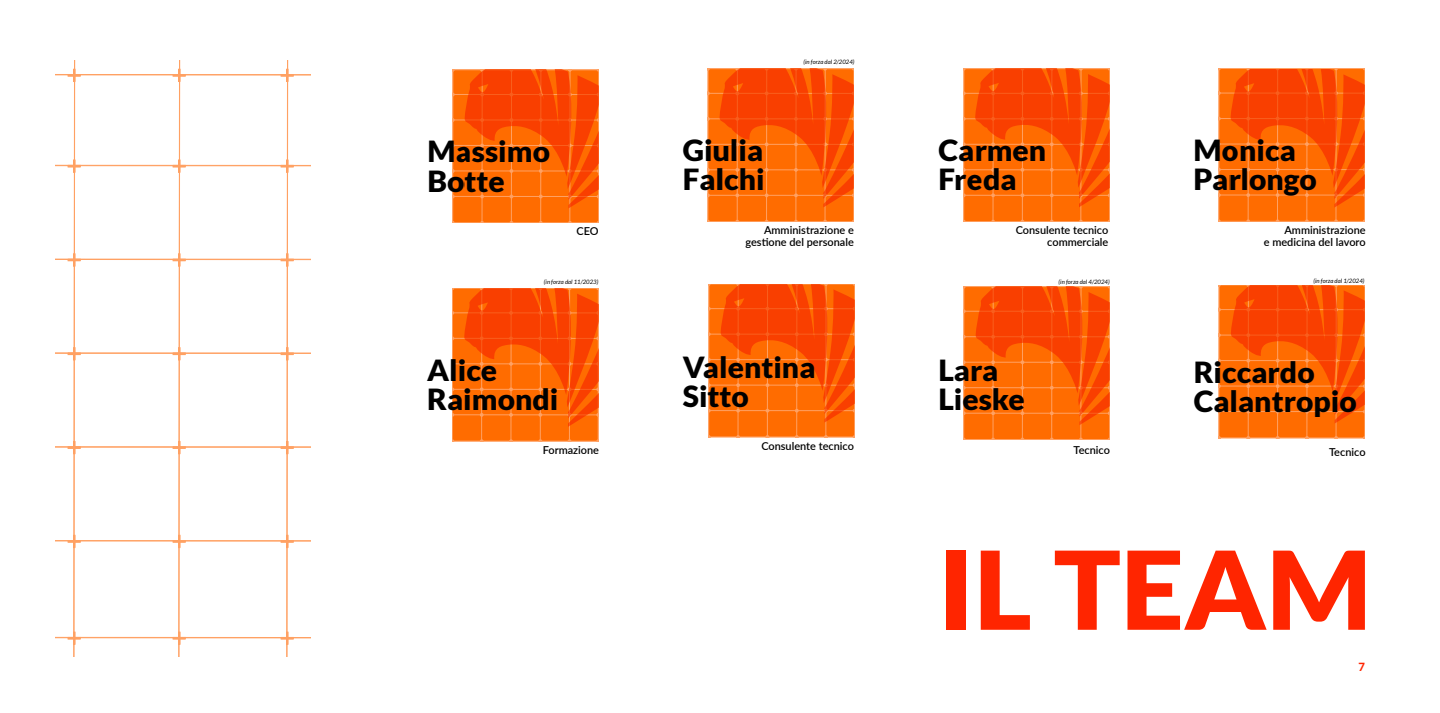
<style>
.page{position:relative;width:1440px;height:713px;background:#fff}
.page>*{position:absolute;margin:0;border:0;box-sizing:border-box;transform-origin:0 0}
.t1{font:900 108.6px "Lato";color:#ff2500}
.t2{font:900 29.1px/29.2px "Lato";color:#000}
.t3{font:800 11.25px "Lato";color:#ff2500}
.t4{font:600 10.95px/11.2px "Lato";color:#000;text-align:right}
.t5{font:italic 6px "Lato";color:#000}
</style>
<div class="page">
<svg style="left:56px;top:61px;width:254px;height:595px"></svg>
<div style="left:709px;top:284px;width:146px;height:153px;background:#ff6c00"></div>
<hr style="left:709px;top:308px;width:146px;height:1px;background:#ffa163">
<hr style="left:709px;top:333px;width:146px;height:1px;background:#ffa163">
<hr style="left:709px;top:284px;width:146px;height:1px;background:#ffa163">
<hr style="left:709px;top:359px;width:146px;height:1px;background:#ffa163">
<hr style="left:709px;top:384px;width:146px;height:1px;background:#ffa163">
<hr style="left:709px;top:410px;width:146px;height:1px;background:#ffa163">
<hr style="left:854px;top:284px;width:1px;height:153px;background:#ffa163">
<hr style="left:826px;top:284px;width:1px;height:153px;background:#ffa163">
<hr style="left:796px;top:284px;width:1px;height:153px;background:#ffa163">
<hr style="left:767px;top:284px;width:1px;height:153px;background:#ffa163">
<hr style="left:738px;top:284px;width:1px;height:153px;background:#ffa163">
<hr style="left:709px;top:284px;width:1px;height:153px;background:#ffa163">
<hr style="left:709px;top:436px;width:146px;height:1px;background:#ffa163">
<svg style="left:721px;top:284px;width:134px;height:138px"></svg>
<div style="left:453px;top:70px;width:146px;height:153px;background:#ff6c00"></div>
<hr style="left:453px;top:94px;width:146px;height:1px;background:#ffa163">
<hr style="left:453px;top:119px;width:146px;height:1px;background:#ffa163">
<hr style="left:453px;top:70px;width:146px;height:1px;background:#ffa163">
<hr style="left:453px;top:145px;width:146px;height:1px;background:#ffa163">
<hr style="left:453px;top:196px;width:146px;height:1px;background:#ffa163">
<hr style="left:598px;top:70px;width:1px;height:153px;background:#ffa163">
<hr style="left:570px;top:70px;width:1px;height:153px;background:#ffa163">
<hr style="left:540px;top:70px;width:1px;height:153px;background:#ffa163">
<hr style="left:511px;top:70px;width:1px;height:153px;background:#ffa163">
<hr style="left:482px;top:70px;width:1px;height:153px;background:#ffa163">
<hr style="left:453px;top:70px;width:1px;height:153px;background:#ffa163">
<hr style="left:453px;top:222px;width:146px;height:1px;background:#ffa163">
<svg style="left:465px;top:70px;width:134px;height:138px"></svg>
<hr style="left:854px;top:69px;width:1px;height:153px;background:#ffa163">
<div style="left:708px;top:69px;width:146px;height:153px;background:#ff6c00"></div>
<hr style="left:708px;top:93px;width:146px;height:1px;background:#ffa163">
<hr style="left:708px;top:118px;width:146px;height:1px;background:#ffa163">
<hr style="left:708px;top:69px;width:146px;height:1px;background:#ffa163">
<hr style="left:708px;top:144px;width:146px;height:1px;background:#ffa163">
<hr style="left:708px;top:195px;width:146px;height:1px;background:#ffa163">
<hr style="left:853px;top:69px;width:1px;height:153px;background:#ffa163">
<hr style="left:796px;top:69px;width:1px;height:153px;background:#ffa163">
<hr style="left:766px;top:69px;width:1px;height:153px;background:#ffa163">
<hr style="left:737px;top:69px;width:1px;height:153px;background:#ffa163">
<hr style="left:708px;top:69px;width:1px;height:153px;background:#ffa163">
<hr style="left:708px;top:221px;width:146px;height:1px;background:#ffa163">
<svg style="left:720px;top:69px;width:134px;height:138px"></svg>
<div style="left:964px;top:69px;width:146px;height:153px;background:#ff6c00"></div>
<hr style="left:964px;top:93px;width:146px;height:1px;background:#ffa163">
<hr style="left:964px;top:118px;width:146px;height:1px;background:#ffa163">
<hr style="left:964px;top:69px;width:146px;height:1px;background:#ffa163">
<hr style="left:964px;top:144px;width:146px;height:1px;background:#ffa163">
<hr style="left:964px;top:195px;width:146px;height:1px;background:#ffa163">
<hr style="left:1109px;top:69px;width:1px;height:153px;background:#ffa163">
<hr style="left:1081px;top:69px;width:1px;height:153px;background:#ffa163">
<hr style="left:1051px;top:69px;width:1px;height:153px;background:#ffa163">
<hr style="left:1022px;top:69px;width:1px;height:153px;background:#ffa163">
<hr style="left:993px;top:69px;width:1px;height:153px;background:#ffa163">
<hr style="left:964px;top:69px;width:1px;height:153px;background:#ffa163">
<hr style="left:964px;top:221px;width:146px;height:1px;background:#ffa163">
<svg style="left:975px;top:69px;width:135px;height:138px"></svg>
<div style="left:1219px;top:69px;width:146px;height:152px;background:#ff6c00"></div>
<hr style="left:1219px;top:93px;width:146px;height:1px;background:#ffa163">
<hr style="left:1219px;top:118px;width:146px;height:1px;background:#ffa163">
<hr style="left:1219px;top:69px;width:146px;height:1px;background:#ffa163">
<hr style="left:1219px;top:144px;width:146px;height:1px;background:#ffa163">
<hr style="left:1219px;top:194px;width:146px;height:1px;background:#ffa163">
<hr style="left:1336px;top:69px;width:1px;height:152px;background:#ffa163">
<hr style="left:1307px;top:69px;width:1px;height:152px;background:#ffa163">
<hr style="left:1277px;top:69px;width:1px;height:152px;background:#ffa163">
<hr style="left:1248px;top:69px;width:1px;height:152px;background:#ffa163">
<hr style="left:1219px;top:69px;width:1px;height:152px;background:#ffa163">
<hr style="left:1219px;top:221px;width:146px;height:1px;background:#ffa163">
<svg style="left:1231px;top:69px;width:134px;height:138px"></svg>
<div style="left:452px;top:288px;width:146px;height:153px;background:#ff6c00"></div>
<hr style="left:452px;top:312px;width:146px;height:1px;background:#ffa163">
<hr style="left:452px;top:338px;width:146px;height:1px;background:#ffa163">
<hr style="left:452px;top:288px;width:146px;height:1px;background:#ffa163">
<hr style="left:452px;top:363px;width:146px;height:1px;background:#ffa163">
<hr style="left:452px;top:389px;width:146px;height:1px;background:#ffa163">
<hr style="left:452px;top:414px;width:146px;height:1px;background:#ffa163">
<hr style="left:598px;top:288px;width:1px;height:153px;background:#ffa163">
<hr style="left:569px;top:288px;width:1px;height:153px;background:#ffa163">
<hr style="left:540px;top:288px;width:1px;height:153px;background:#ffa163">
<hr style="left:511px;top:288px;width:1px;height:153px;background:#ffa163">
<hr style="left:481px;top:288px;width:1px;height:153px;background:#ffa163">
<hr style="left:452px;top:288px;width:1px;height:153px;background:#ffa163">
<hr style="left:452px;top:440px;width:146px;height:1px;background:#ffa163">
<svg style="left:464px;top:288px;width:134px;height:139px"></svg>
<div style="left:964px;top:287px;width:146px;height:152px;background:#ff6c00"></div>
<hr style="left:964px;top:311px;width:146px;height:1px;background:#ffa163">
<hr style="left:964px;top:336px;width:146px;height:1px;background:#ffa163">
<hr style="left:964px;top:287px;width:146px;height:1px;background:#ffa163">
<hr style="left:964px;top:362px;width:146px;height:1px;background:#ffa163">
<hr style="left:964px;top:387px;width:146px;height:1px;background:#ffa163">
<hr style="left:964px;top:413px;width:146px;height:1px;background:#ffa163">
<hr style="left:1109px;top:287px;width:1px;height:152px;background:#ffa163">
<hr style="left:1081px;top:287px;width:1px;height:152px;background:#ffa163">
<hr style="left:1051px;top:287px;width:1px;height:152px;background:#ffa163">
<hr style="left:1022px;top:287px;width:1px;height:152px;background:#ffa163">
<hr style="left:993px;top:287px;width:1px;height:152px;background:#ffa163">
<hr style="left:964px;top:287px;width:1px;height:152px;background:#ffa163">
<hr style="left:964px;top:439px;width:146px;height:1px;background:#ffa163">
<svg style="left:976px;top:286px;width:134px;height:139px"></svg>
<hr style="left:1365px;top:285px;width:1px;height:153px;background:#ffa163">
<div style="left:1219px;top:285px;width:146px;height:153px;background:#ff6c00"></div>
<hr style="left:1219px;top:309px;width:146px;height:1px;background:#ffa163">
<hr style="left:1219px;top:334px;width:146px;height:1px;background:#ffa163">
<hr style="left:1219px;top:285px;width:146px;height:1px;background:#ffa163">
<hr style="left:1219px;top:360px;width:146px;height:1px;background:#ffa163">
<hr style="left:1219px;top:385px;width:146px;height:1px;background:#ffa163">
<hr style="left:1219px;top:411px;width:146px;height:1px;background:#ffa163">
<hr style="left:1336px;top:285px;width:1px;height:153px;background:#ffa163">
<hr style="left:1307px;top:285px;width:1px;height:153px;background:#ffa163">
<hr style="left:1277px;top:285px;width:1px;height:153px;background:#ffa163">
<hr style="left:1248px;top:285px;width:1px;height:153px;background:#ffa163">
<hr style="left:1219px;top:285px;width:1px;height:153px;background:#ffa163">
<hr style="left:1219px;top:437px;width:146px;height:1px;background:#ffa163">
<svg style="left:1231px;top:285px;width:132px;height:138px"></svg>
<p class="t5" style="left:803px;top:59px;width:53px">(in forza dal 2/2024)</p>
<h2 class="t2" style="left:428px;top:136px;width:124px">Massimo<br>Botte</h2>
<h2 class="t2" style="left:683px;top:135px;width:83px">Giulia<br>Falchi</h2>
<p class="t4" style="left:577px;top:225px;width:24px">CEO</p>
<p class="t4" style="left:745px;top:224px;width:110px">Amministrazione e gestione del personale</p>
<h2 class="t2" style="left:938px;top:135px;width:109px">Carmen<br>Freda</h2>
<p class="t4" style="left:1016px;top:224px;width:94px">Consulente tecnico commerciale</p>
<h2 class="t2" style="left:1194px;top:135px;width:125px">Monica<br>Parlongo</h2>
<p class="t4" style="left:1264px;top:224px;width:103px">Amministrazione<br>e medicina del lavoro</p>
<p class="t5" style="left:544px;top:279px;width:56px">(in forza dal 11/2023)</p>
<p class="t5" style="left:1059px;top:279px;width:53px">(in forza dal 4/2024)</p>
<p class="t5" style="left:1313px;top:277px;width:53px">(in forza dal 1/2024)</p>
<h2 class="t2" style="left:427px;top:355px;width:133px">Alice<br>Raimondi</h2>
<h2 class="t2" style="left:683px;top:352px;width:134px">Valentina<br>Sitto</h2>
<h2 class="t2" style="left:938px;top:355px;width:88px">Lara<br>Lieske</h2>
<h2 class="t2" style="left:1194px;top:357px;width:165px">Riccardo<br>Calantropio</h2>
<p class="t4" style="left:543px;top:443px;width:58px">Formazione</p>
<p class="t4" style="left:761px;top:439px;width:94px">Consulente tecnico</p>
<p class="t4" style="left:1074px;top:443px;width:38px">Tecnico</p>
<p class="t4" style="left:1329px;top:445px;width:38px">Tecnico</p>
<h1 class="t1" style="left:938px;top:526px;width:435px">IL TEAM</h1>
<p class="t3" style="left:1358px;top:658px;width:8px">7</p>
</div>
